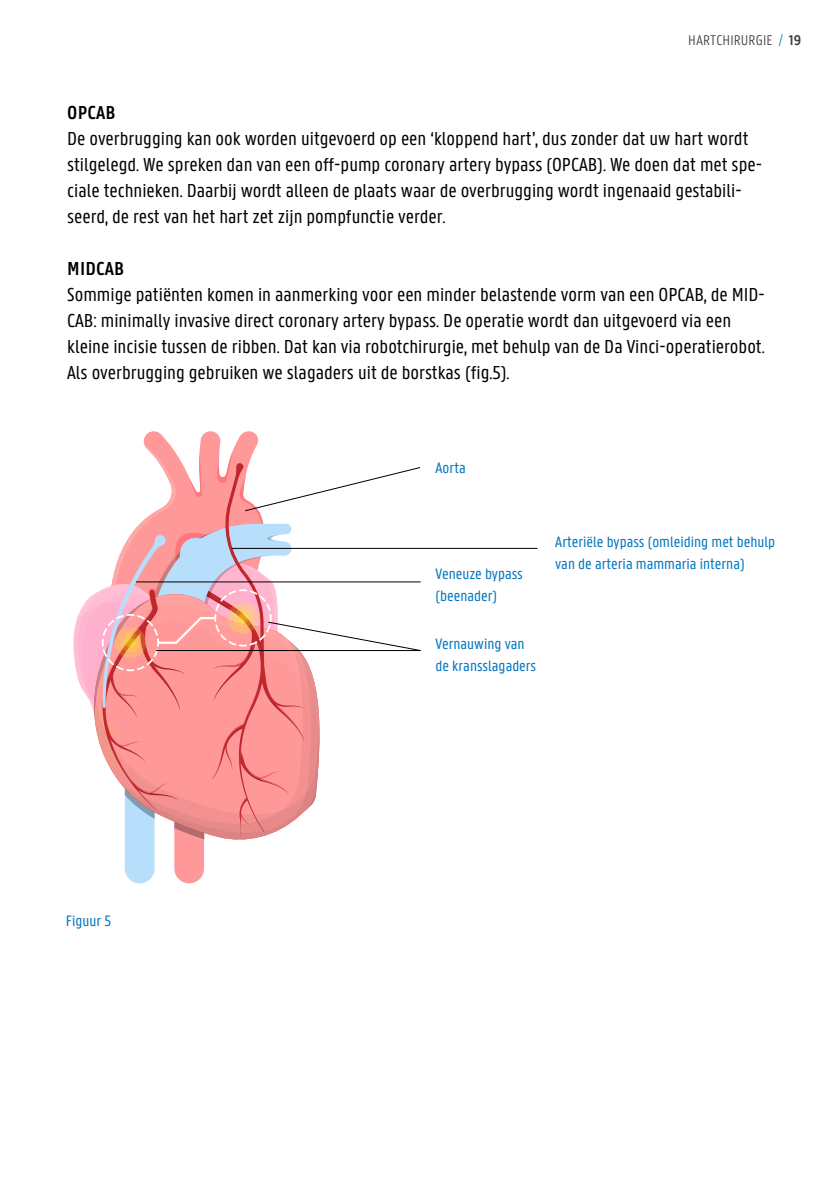
<style>
.page{position:relative;width:840px;height:1191px;background:#fff}
.page>*{position:absolute;margin:0;border:0;box-sizing:border-box;transform-origin:0 0}
.t1{font:20px/26px "U Gent Panno Text";color:#000}
.t2{font:600 20px "U Gent Panno Text";letter-spacing:.01em;color:#000}
.t3{font:16px/22px "U Gent Panno Text";color:#0075bf}
.t4{font:300 15px "U Gent Panno Text";letter-spacing:.015em;color:#3c3c3b}
.s1{color:#0080c6}
.s2{font-weight:600}
</style>
<div class="page">
<hr style="left:231px;top:548px;width:306px;height:1px;background:#000">
<svg style="left:73px;top:431px;width:348px;height:452px"></svg>
<hr style="left:156px;top:650px;width:264px;height:1px;background:#000">
<p class="t4" style="left:687px;top:31px;width:115px">HARTCHIRURGIE <span class="s1">/</span> <span class="s2">19</span></p>
<p class="t2" style="left:67px;top:101px;width:50px">OPCAB</p>
<p class="t1" style="left:67px;top:125px;width:696px">De overbrugging kan ook worden uitgevoerd op een ‘kloppend hart’, dus zonder dat uw hart wordt stilgelegd. We spreken dan van een off-pump coronary artery bypass (OPCAB). We doen dat met spe&shy;ciale technieken. Daarbij wordt alleen de plaats waar de overbrugging wordt ingenaaid gestabili&shy;seerd, de rest van het hart zet zijn pompfunctie verder.</p>
<p class="t2" style="left:67px;top:257px;width:58px">MIDCAB</p>
<p class="t1" style="left:67px;top:281px;width:698px">Sommige patiënten komen in aanmerking voor een minder belastende vorm van een OPCAB, de MID-CAB: minimally invasive direct coronary artery bypass. De operatie wordt dan uitgevoerd via een kleine incisie tussen de ribben. Dat kan via robotchirurgie, met behulp van de Da Vinci-operatierobot.<br>Als overbrugging gebruiken we slagaders uit de borstkas (fig.5).</p>
<p class="t3" style="left:66px;top:909px;width:47px">Figuur 5</p>
<p class="t3" style="left:435px;top:456px;width:32px">Aorta</p>
<p class="t3" style="left:435px;top:562px;width:89px">Veneuze bypass (beenader)</p>
<p class="t3" style="left:435px;top:633px;width:102px">Vernauwing van de kransslagaders</p>
<p class="t3" style="left:555px;top:530px;width:221px">Arteriële bypass (omleiding met behulp van de arteria mammaria interna)</p>
</div>
